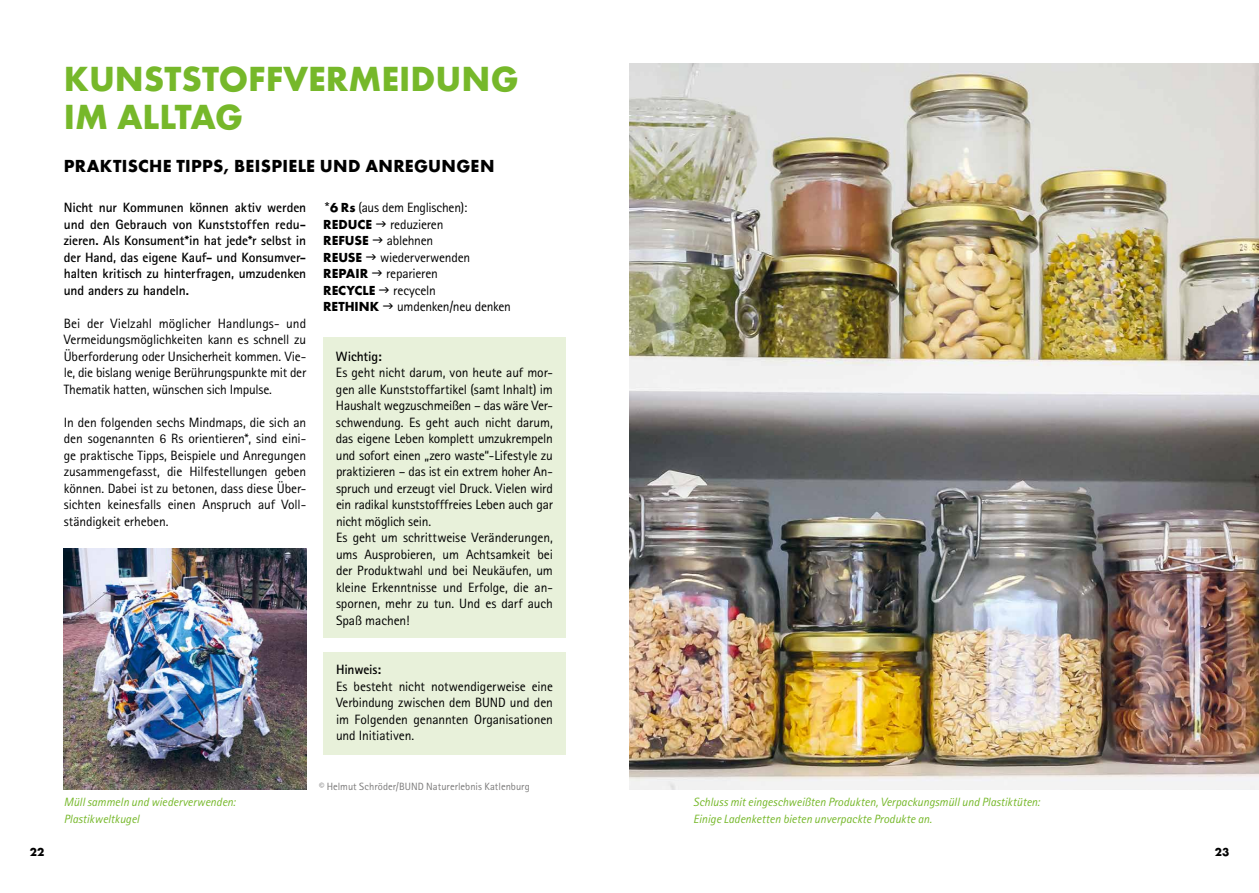
<style>
.page{position:relative;width:1259px;height:893px;background:#fff}
.page>*{position:absolute;margin:0;border:0;box-sizing:border-box;transform-origin:0 0}
.t1{font:700 36px/37.5px "Futura T";color:#76b82a}
.t2{font:700 18px "Futura T";letter-spacing:.015em;color:#000}
.t3{font:13.5px/16.5px "Agfa Rotis Sans Serif";letter-spacing:-.015em;color:#000;text-align:justify}
.t4{font:700 13.5px/16.5px "Agfa Rotis Sans Serif";letter-spacing:-.01em;color:#000;text-align:justify}
.t5{font:700 13.5px "Futura T";color:#000}
.t6{font:italic 12px/16.5px "Agfa Rotis Sans Serif";letter-spacing:-.005em;color:#76b82a}
.t7{font:700 12px "Futura T";color:#000}
.t8{font:10.5px "Agfa Rotis Sans Serif";color:#7c7b7b}
.s1{font-family:"Futura T";font-weight:700}
</style>
<div class="page">
<div style="left:323px;top:338px;width:243px;height:300px;background:#e8f1da"></div>
<div style="left:323px;top:653px;width:243px;height:102px;background:#e8f1da"></div>
<img style="left:64px;top:549px;width:242px;height:241px">
<img style="left:629px;top:64px;width:630px;height:726px">
<h1 class="t1" style="left:64px;top:61px;width:456px">KUNSTSTOFFVERMEIDUNG<br>IM ALLTAG</h1>
<h2 class="t2" style="left:64px;top:156px;width:432px">PRAKTISCHE TIPPS, BEISPIELE UND ANREGUNGEN</h2>
<p class="t4" style="left:64px;top:199px;width:244px">Nicht nur Kommunen können aktiv werden und den Gebrauch von Kunststoffen redu&shy;zieren. Als Konsument*in hat jede*r selbst in der Hand, das eigene Kauf- und Konsumver&shy;halten kritisch zu hinterfragen, umzudenken und anders zu handeln.</p>
<p class="t3" style="left:64px;top:315px;width:244px">Bei der Vielzahl möglicher Handlungs- und Vermeidungsmöglichkeiten kann es schnell zu Überforderung oder Unsicherheit kommen. Vie&shy;le, die bislang wenige Berührungspunkte mit der Thematik hatten, wünschen sich Impulse.</p>
<p class="t3" style="left:64px;top:414px;width:244px">In den folgenden sechs Mindmaps, die sich an den sogenannten 6 Rs orientieren*, sind eini&shy;ge praktische Tipps, Beispiele und Anregungen zusammengefasst, die Hilfestellungen geben können. Dabei ist zu betonen, dass diese Über&shy;sichten keinesfalls einen Anspruch auf Voll&shy;ständigkeit erheben.</p>
<p class="t3" style="left:323px;top:199px;width:145px"><span class="s1">*6 Rs</span> (aus dem Englischen):</p>
<p class="t5" style="left:323px;top:216px;width:50px">REDUCE</p>
<p class="t3" style="left:390px;top:216px;width:55px">reduzieren</p>
<p class="t5" style="left:323px;top:233px;width:47px">REFUSE</p>
<p class="t3" style="left:387px;top:232px;width:48px">ablehnen</p>
<p class="t5" style="left:323px;top:249px;width:40px">REUSE</p>
<p class="t3" style="left:380px;top:249px;width:92px">wiederverwenden</p>
<p class="t5" style="left:323px;top:266px;width:46px">REPAIR</p>
<p class="t3" style="left:386px;top:265px;width:53px">reparieren</p>
<p class="t5" style="left:323px;top:282px;width:54px">RECYCLE</p>
<p class="t3" style="left:393px;top:282px;width:44px">recyceln</p>
<p class="t5" style="left:323px;top:299px;width:57px">RETHINK</p>
<p class="t3" style="left:397px;top:298px;width:115px">umdenken/neu denken</p>
<p class="t4" style="left:336px;top:348px;width:47px">Wichtig:</p>
<p class="t3" style="left:336px;top:364px;width:218px;text-align:left">Es geht nicht darum, von heute auf mor&shy;gen alle Kunststoffartikel (samt Inhalt) im Haushalt wegzuschmeißen – das wäre Ver&shy;schwendung. Es geht auch nicht darum, das eigene Leben komplett umzukrempeln und sofort einen „zero waste“-Lifestyle zu praktizieren – das ist ein extrem hoher An&shy;spruch und erzeugt viel Druck. Vielen wird ein radikal kunststofffreies Leben auch gar nicht möglich sein.<br>Es geht um schrittweise Veränderungen, ums Ausprobieren, um Achtsamkeit bei der Produktwahl und bei Neukäufen, um kleine Erkenntnisse und Erfolge, die an&shy;spornen, mehr zu tun. Und es darf auch Spaß machen!</p>
<p class="t4" style="left:336px;top:661px;width:47px">Hinweis:</p>
<p class="t3" style="left:336px;top:678px;width:218px">Es besteht nicht notwendigerweise eine Verbindung zwischen dem BUND und den im Folgenden genannten Organisationen und Initiativen.</p>
<p class="t8" style="left:319px;top:780px;width:212px">© Helmut Schröder/BUND Naturerlebnis Katlenburg</p>
<p class="t6" style="left:64px;top:794px;width:173px">Müll sammeln und wiederverwenden:<br>Plastikweltkugel</p>
<p class="t6" style="left:693px;top:794px;width:348px">Schluss mit eingeschweißten Produkten, Verpackungsmüll und Plastiktüten:<br>Einige Ladenketten bieten unverpackte Produkte an.</p>
<p class="t7" style="left:30px;top:845px;width:16px">22</p>
<p class="t7" style="left:1214px;top:845px;width:16px">23</p>
</div>
